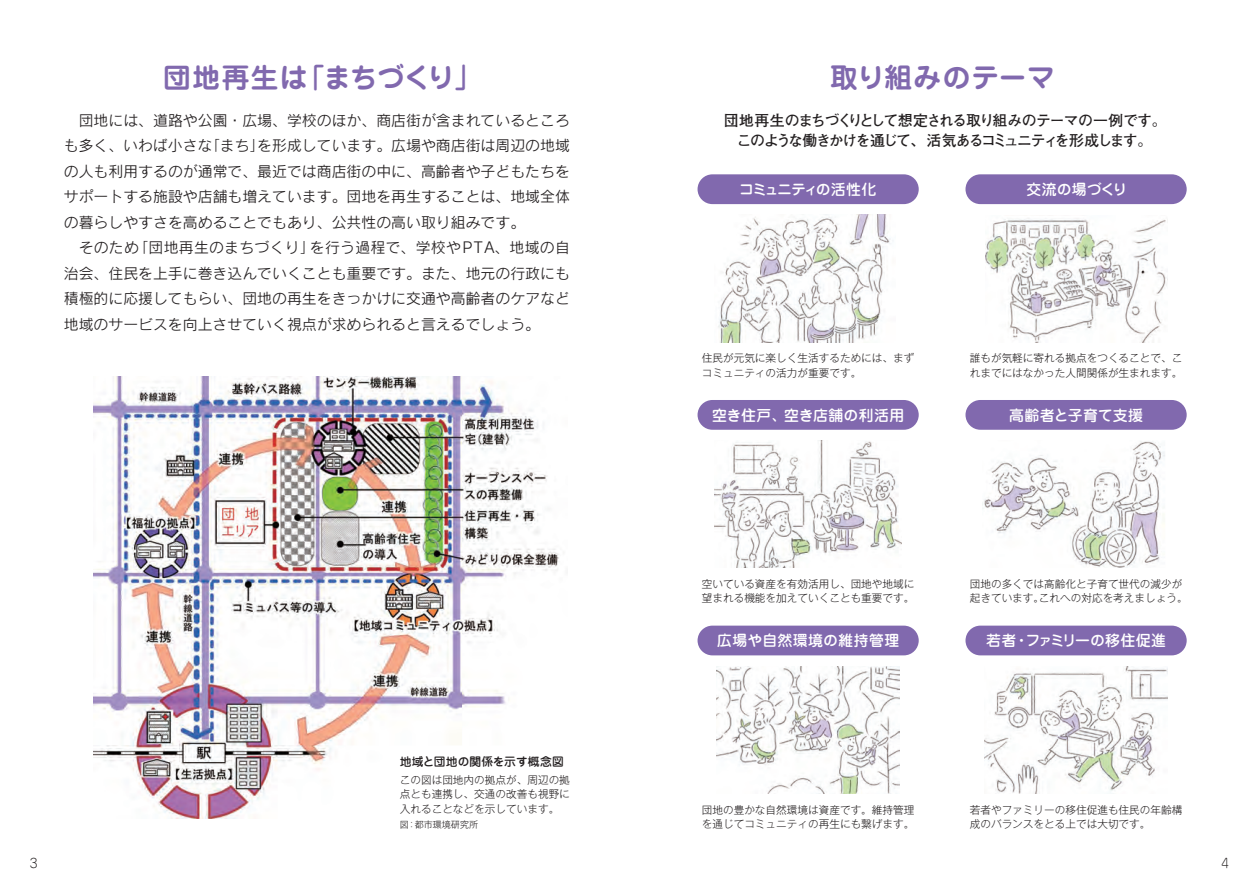
<style>
.page{position:relative;width:1259px;height:893px;background:#fff}
.page>*{position:absolute;margin:0;border:0;box-sizing:border-box;transform-origin:0 0}
.t1{font:700 27.6px "Jun 501 Pro";letter-spacing:.005em;color:#8169ae}
.t2{font:14.85px/25.5px "Rodin Pro M";color:#231f20;text-align:justify}
.t3{font:500 14.85px "Jun 34 Pro";letter-spacing:.01em;color:#fff}
.t4{font:700 14.85px "Futo Go B101 Pro";letter-spacing:-.085em;color:#231f20}
.t5{font:700 14.85px "Futo Go B101 Pro";letter-spacing:-.11em;color:#231f20}
.t6{font:500 14.85px "Jun 34 Pro";letter-spacing:.03em;color:#fff}
.t7{font:500 14.85px "Jun 34 Pro";letter-spacing:-.12em;color:#fff}
.t8{font:300 12.75px "Jun 101 Pro";color:#231f20}
.t9{font:500 11.7px "Jun 34 Pro";letter-spacing:.01em;color:#231f20}
.t10{font:300 10.65px/14.4px "Gothic MB101 Pro";color:#231f20}
.t11{font:300 9px "Gothic MB101 Pro";color:#231f20}
</style>
<div class="page">
<img style="left:715px;top:441px;width:186px;height:127px">
<img style="left:717px;top:666px;width:182px;height:127px">
<img style="left:985px;top:666px;width:182px;height:127px">
<img style="left:982px;top:441px;width:183px;height:127px">
<img style="left:93px;top:376px;width:466px;height:442px">
<img style="left:718px;top:215px;width:173px;height:127px">
<img style="left:985px;top:218px;width:182px;height:124px">
<div style="left:697px;top:174px;width:221px;height:30px;background:#8169ae;border-radius:15px"></div>
<div style="left:965px;top:174px;width:221px;height:30px;background:#8169ae;border-radius:15px"></div>
<div style="left:697px;top:400px;width:221px;height:30px;background:#8169ae;border-radius:15px"></div>
<div style="left:965px;top:400px;width:221px;height:30px;background:#8169ae;border-radius:15px"></div>
<div style="left:697px;top:626px;width:221px;height:29px;background:#8169ae;border-radius:15px"></div>
<div style="left:965px;top:626px;width:221px;height:29px;background:#8169ae;border-radius:15px"></div>
<p class="t1" style="left:163px;top:56px;width:320px">団地再生は「まちづくり」</p>
<p class="t1" style="left:830px;top:56px;width:226px">取り組みのテーマ</p>
<p class="t2" style="left:64px;top:107px;width:507px;text-indent:15px">団地には、道路や公園・広場、学校のほか、商店街が含まれているところも多く、いわば小さな「まち」を形成しています。広場や商店街は周辺の地域の人も利用するのが通常で、最近では商店街の中に、高齢者や子どもたちをサポートする施設や店舗も増えています。団地を再生することは、地域全体の暮らしやすさを高めることでもあり、公共性の高い取り組みです。</p>
<p class="t2" style="left:64px;top:234px;width:507px;text-indent:15px">そのため「団地再生のまちづくり」を行う過程で、学校やPTA、地域の自治会、住民を上手に巻き込んでいくことも重要です。また、地元の行政にも積極的に応援してもらい、団地の再生をきっかけに交通や高齢者のケアなど地域のサービスを向上させていく視点が求められると言えるでしょう。</p>
<p class="t4" style="left:723px;top:108px;width:444px">団地再生のまちづくりとして想定される取り組みのテーマの一例です。</p>
<p class="t5" style="left:737px;top:128px;width:417px">このような働きかけを通じて、活気あるコミュニティを形成します。</p>
<p class="t7" style="left:739px;top:177px;width:139px">コミュニティの活性化</p>
<p class="t3" style="left:1026px;top:177px;width:102px">交流の場づくり</p>
<p class="t9" style="left:400px;top:752px;width:165px">地域と団地の関係を示す概念図</p>
<p class="t10" style="left:400px;top:771px;width:172px;text-align:justify">この図は団地内の拠点が、周辺の拠点とも連携し、交通の改善も視野に入れることなどを示しています。</p>
<p class="t11" style="left:400px;top:817px;width:80px">図：都市環境研究所</p>
<p class="t10" style="left:702px;top:350px;width:214px">住民が元気に楽しく生活するためには、まずコミュニティの活力が重要です。</p>
<p class="t3" style="left:712px;top:403px;width:194px">空き住戸、空き店舗の利活用</p>
<p class="t10" style="left:969px;top:350px;width:214px">誰もが気軽に寄れる拠点をつくることで、これまでにはなかった人間関係が生まれます。</p>
<p class="t3" style="left:1009px;top:403px;width:135px">高齢者と子育て支援</p>
<p class="t10" style="left:702px;top:575px;width:214px">空いている資産を有効活用し、団地や地域に望まれる機能を加えていくことも重要です。</p>
<p class="t6" style="left:717px;top:629px;width:184px">広場や自然環境の維持管理</p>
<p class="t10" style="left:969px;top:575px;width:219px">団地の多くでは高齢化と子育て世代の減少が起きています。これへの対応を考えましょう。</p>
<p class="t3" style="left:986px;top:629px;width:181px">若者・ファミリーの移住促進</p>
<p class="t10" style="left:702px;top:801px;width:214px">団地の豊かな自然環境は資産です。維持管理を通じてコミュニティの再生にも繋げます。</p>
<p class="t10" style="left:969px;top:801px;width:214px">若者やファミリーの移住促進も住民の年齢構成のバランスをとる上では大切です。</p>
<p class="t8" style="left:30px;top:853px;width:10px">3</p>
<p class="t8" style="left:1221px;top:853px;width:10px">4</p>
</div>
